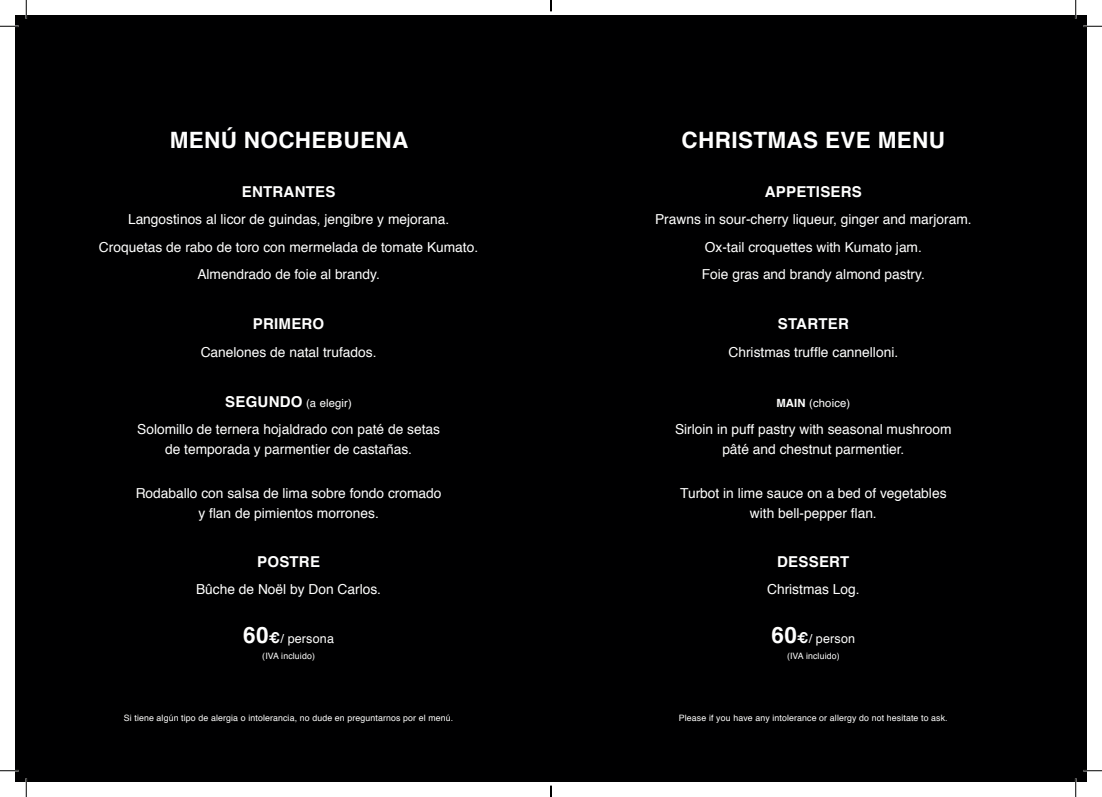
<style>
.page{position:relative;width:1102px;height:797px;background:#fff}
.page>*{position:absolute;margin:0;border:0;box-sizing:border-box;transform-origin:0 0}
.t1{font:700 22.5px "Helvetica";letter-spacing:.015em;color:#fff}
.t2{font:700 15px "Helvetica";letter-spacing:.015em;color:#fff}
.t3{font:13.75px "Helvetica";color:#fff}
.t4{font:12.5px "Helvetica";letter-spacing:.015em;color:#fff}
.t5{font:11.25px "Helvetica";letter-spacing:.015em;color:#fff}
.t6{font:8.75px "Helvetica";letter-spacing:.015em;color:#fff}
.s1{font-weight:700;font-size:15px}
.s2{font-weight:700;font-size:22.5px}
.s3{font-weight:700}
</style>
<div class="page">
<div style="left:16px;top:16px;width:1070px;height:765px;background:#000001"></div>
<svg style="left:0;top:25px;width:19px;height:2px"></svg>
<svg style="left:1083px;top:25px;width:18px;height:2px"></svg>
<svg style="left:0;top:770px;width:19px;height:1px"></svg>
<svg style="left:1083px;top:770px;width:18px;height:1px"></svg>
<svg style="left:25px;top:0;width:2px;height:19px"></svg>
<svg style="left:25px;top:778px;width:2px;height:19px"></svg>
<svg style="left:1074px;top:0;width:2px;height:19px"></svg>
<svg style="left:1074px;top:778px;width:2px;height:19px"></svg>
<svg style="left:550px;top:785px;width:1px;height:12px"></svg>
<p class="t1" style="left:170px;top:122px;width:240px">MENÚ NOCHEBUENA</p>
<p class="t2" style="left:242px;top:179px;width:95px">ENTRANTES</p>
<p class="t3" style="left:128px;top:209px;width:322px">Langostinos al licor de guindas, jengibre y mejorana.</p>
<p class="t3" style="left:99px;top:236px;width:381px">Croquetas de rabo de toro con mermelada de tomate Kumato.</p>
<p class="t3" style="left:197px;top:264px;width:184px">Almendrado de foie al brandy.</p>
<p class="t2" style="left:253px;top:312px;width:73px">PRIMERO</p>
<p class="t3" style="left:201px;top:341px;width:177px">Canelones de natal trufados.</p>
<p class="t5" style="left:225px;top:394px;width:128px"><span class="s1">SEGUNDO</span> (a elegir)</p>
<p class="t3" style="left:137px;top:419px;width:304px">Solomillo de ternera hojaldrado con paté de setas</p>
<p class="t3" style="left:165px;top:439px;width:248px">de temporada y parmentier de castañas.</p>
<p class="t3" style="left:136px;top:482px;width:307px">Rodaballo con salsa de lima sobre fondo cromado</p>
<p class="t3" style="left:198px;top:502px;width:182px">y flan de pimientos morrones.</p>
<p class="t2" style="left:257px;top:549px;width:64px">POSTRE</p>
<p class="t3" style="left:196px;top:579px;width:186px">Bûche de Noël by Don Carlos.</p>
<p class="t4" style="left:243px;top:629px;width:92px"><span class="s2">60</span><span class="s1">€</span>/ persona</p>
<p class="t6" style="left:262px;top:649px;width:54px">(IVA incluido)</p>
<p class="t6" style="left:124px;top:711px;width:331px">Si tiene algún tipo de alergia o intolerancia, no dude en preguntarnos por el menú.</p>
<p class="t1" style="left:681px;top:122px;width:265px">CHRISTMAS EVE MENU</p>
<p class="t2" style="left:764px;top:179px;width:99px">APPETISERS</p>
<p class="t3" style="left:655px;top:209px;width:318px">Prawns in sour-cherry liqueur, ginger and marjoram.</p>
<p class="t3" style="left:704px;top:236px;width:219px">Ox-tail croquettes with Kumato jam.</p>
<p class="t3" style="left:701px;top:264px;width:224px">Foie gras and brandy almond pastry.</p>
<p class="t2" style="left:777px;top:312px;width:73px">STARTER</p>
<p class="t3" style="left:728px;top:341px;width:171px">Christmas truffle cannelloni.</p>
<p class="t5" style="left:776px;top:394px;width:75px"><span class="s3">MAIN</span> (choice)</p>
<p class="t3" style="left:675px;top:419px;width:278px">Sirloin in puff pastry with seasonal mushroom</p>
<p class="t3" style="left:722px;top:439px;width:183px">pâté and chestnut parmentier.</p>
<p class="t3" style="left:680px;top:482px;width:268px">Turbot in lime sauce on a bed of vegetables</p>
<p class="t3" style="left:749px;top:502px;width:128px">with bell-pepper flan.</p>
<p class="t2" style="left:777px;top:549px;width:74px">DESSERT</p>
<p class="t3" style="left:767px;top:579px;width:94px">Christmas Log.</p>
<p class="t4" style="left:771px;top:629px;width:85px"><span class="s2">60</span><span class="s1">€</span>/ person</p>
<p class="t6" style="left:787px;top:649px;width:54px">(IVA incluido)</p>
<p class="t6" style="left:679px;top:711px;width:270px">Please if you have any intolerance or allergy do not hesitate to ask.</p>
</div>
